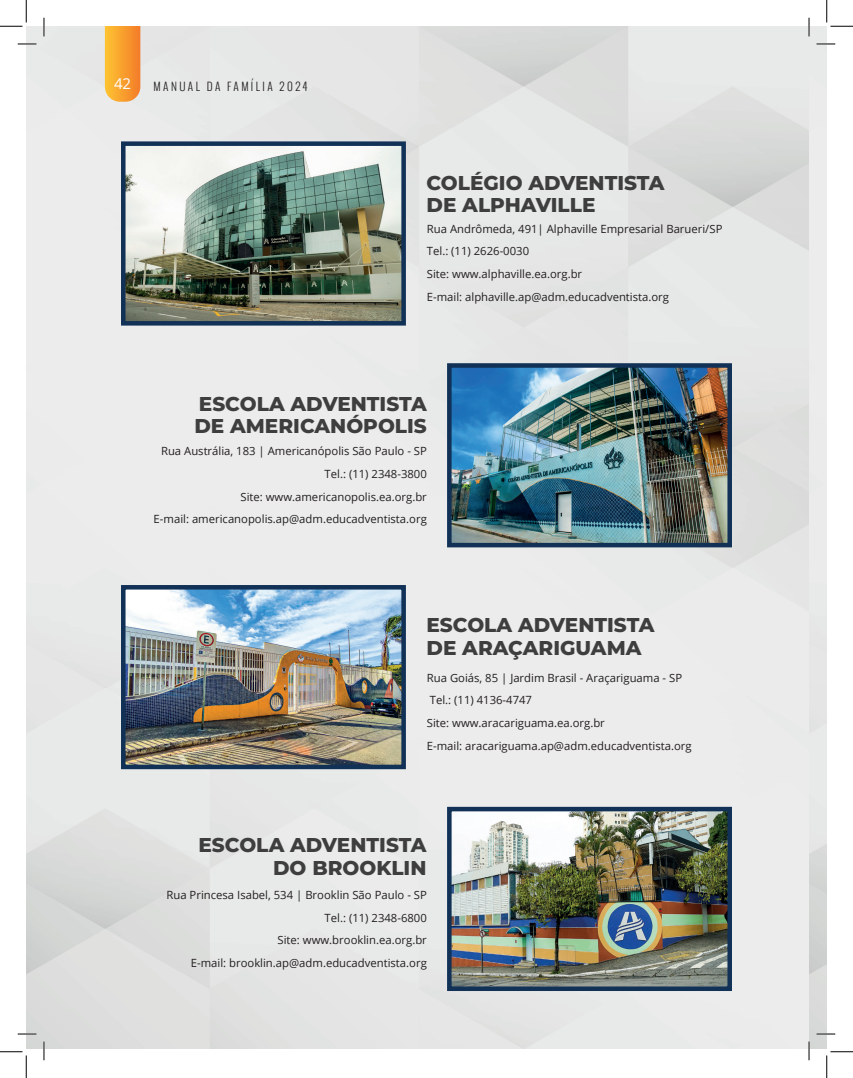
<style>
.page{position:relative;width:853px;height:1078px;background:#fff}
.page>*{position:absolute;margin:0;border:0;box-sizing:border-box;transform-origin:0 0}
.t1{font:800 20px/22.5px "Montserrat";color:#3e3e3f}
.t2{font:15px "Open Sans";color:#fff}
.t3{font:11.25px/22.6px "Open Sans";color:#231f20}
.t4{font:300 11.25px "Oswald";letter-spacing:.22em;color:#231f20}
</style>
<div class="page">
<svg style="left:105px;top:26px;width:35px;height:76px;background:#f8a334"></svg>
<img style="left:127px;top:147px;width:273px;height:173px">
<div style="left:121px;top:141px;width:285px;height:185px;border:5px solid #113156"></div>
<img style="left:127px;top:591px;width:273px;height:172px">
<div style="left:121px;top:585px;width:285px;height:184px;border:5px solid #113156"></div>
<img style="left:453px;top:369px;width:273px;height:172px">
<div style="left:447px;top:363px;width:285px;height:184px;border:5px solid #113156"></div>
<img style="left:453px;top:813px;width:273px;height:172px">
<div style="left:447px;top:807px;width:285px;height:184px;border:5px solid #113156"></div>
<svg style="left:18px;top:43px;width:18px;height:2px"></svg>
<svg style="left:816px;top:43px;width:19px;height:2px"></svg>
<svg style="left:18px;top:1033px;width:18px;height:2px"></svg>
<svg style="left:816px;top:1033px;width:19px;height:2px"></svg>
<svg style="left:43px;top:18px;width:2px;height:18px"></svg>
<svg style="left:43px;top:1041px;width:2px;height:19px"></svg>
<svg style="left:808px;top:18px;width:2px;height:18px"></svg>
<svg style="left:808px;top:1041px;width:2px;height:19px"></svg>
<svg style="left:0;top:0;width:27px;height:27px"></svg>
<svg style="left:0;top:1051px;width:27px;height:27px"></svg>
<svg style="left:826px;top:0;width:27px;height:27px"></svg>
<svg style="left:826px;top:1051px;width:27px;height:27px"></svg>
<h2 class="t2" style="left:114px;top:74px;width:19px">42</h2>
<p class="t4" style="left:153px;top:78px;width:156px">MANUAL DA FAMÍLIA 2024</p>
<h1 class="t1" style="left:426px;top:170px;width:240px">COLÉGIO ADVENTISTA<br>DE ALPHAVILLE</h1>
<p class="t3" style="left:427px;top:217px;width:297px">Rua Andrômeda, 491| Alphaville Empresarial Barueri/SP Tel.: (11) 2626-0030<br>Site: www.alphaville.ea.org.br<br>E-mail: alphaville.ap@adm.educadventista.org</p>
<h1 class="t1" style="left:194px;top:391px;width:234px">ESCOLA ADVENTISTA<br>DE AMERICANÓPOLIS</h1>
<p class="t3" style="left:154px;top:440px;width:275px;text-align:right">Rua Austrália, 183 | Americanópolis São Paulo - SP Tel.: (11) 2348-3800<br>Site: www.americanopolis.ea.org.br<br>E-mail: americanopolis.ap@adm.educadventista.org</p>
<h1 class="t1" style="left:426px;top:613px;width:229px">ESCOLA ADVENTISTA<br>DE ARAÇARIGUAMA</h1>
<p class="t3" style="left:427px;top:666px;width:266px">Rua Goiás, 85 | Jardim Brasil - Araçariguama - SP Tel.: (11) 4136-4747<br>Site: www.aracariguama.ea.org.br<br>E-mail: aracariguama.ap@adm.educadventista.org</p>
<h1 class="t1" style="left:199px;top:833px;width:229px;text-align:right">ESCOLA ADVENTISTA<br>DO BROOKLIN</h1>
<p class="t3" style="left:167px;top:883px;width:262px;text-align:right">Rua Princesa Isabel, 534 | Brooklin São Paulo - SP Tel.: (11) 2348-6800<br>Site: www.brooklin.ea.org.br<br>E-mail: brooklin.ap@adm.educadventista.org</p>
</div>
